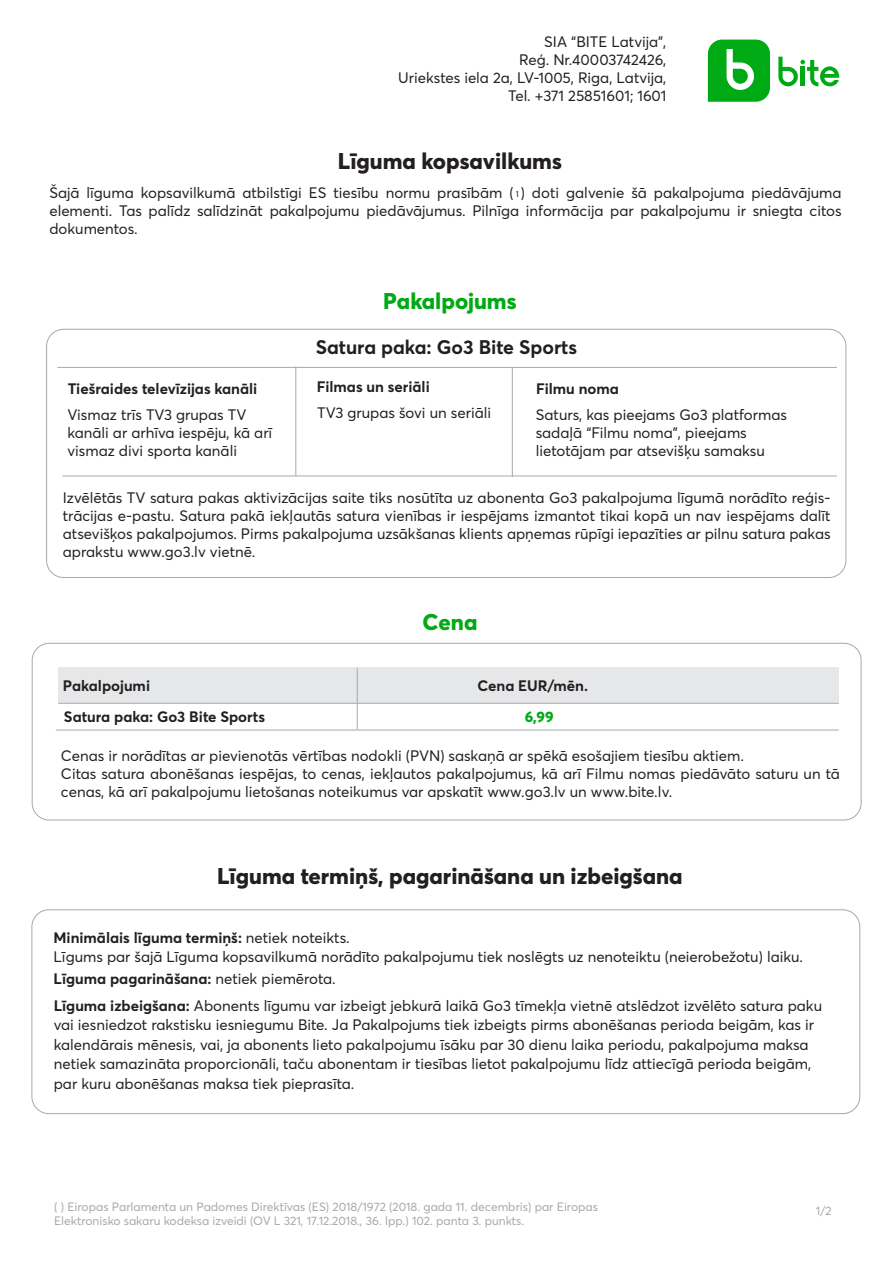
<style>
.page{position:relative;width:893px;height:1263px;background:#fff}
.page>*{position:absolute;margin:0;border:0;box-sizing:border-box;transform-origin:0 0}
.t1{font:800 22.5px "Averta CY";color:#231f20}
.t2{font:800 22.5px "Averta CY";color:#00aa14}
.t3{font:700 19.5px "Averta CY";color:#231f20}
.t4{font:15px/18px "Averta CY";color:#231f20}
.t5{font:700 15px "Averta CY";color:#231f20}
.t6{font:800 15px "Averta CY";color:#00aa14}
.t7{font:12px/14.4px "Averta CY";color:#a6a8ab}
.t8{font:9px "Myriad Pro";color:#231f20}
.s1{font-weight:400}
.s2{font-weight:700}
</style>
<div class="page">
<div style="left:46px;top:329px;width:800px;height:249px;border:1px solid #a6a8ab;border-radius:17px"></div>
<hr style="left:57px;top:367px;width:780px;height:1px;background:#a6a8ab">
<hr style="left:295px;top:366px;width:1px;height:109px;background:#a6a8ab">
<hr style="left:512px;top:368px;width:1px;height:109px;background:#a6a8ab">
<hr style="left:62px;top:476px;width:775px;height:1px;background:#a6a8ab">
<div style="left:32px;top:643px;width:829px;height:177px;border:1px solid #a6a8ab;border-radius:17px"></div>
<div style="left:58px;top:667px;width:781px;height:35px;background:#e6e7e8"></div>
<hr style="left:58px;top:703px;width:326px;height:1px;background:#a6a8ab">
<hr style="left:384px;top:703px;width:455px;height:1px;background:#a6a8ab">
<hr style="left:357px;top:668px;width:1px;height:61px;background:#a6a8ab">
<hr style="left:56px;top:730px;width:783px;height:1px;background:#a6a8ab">
<div style="left:32px;top:909px;width:828px;height:205px;border:1px solid #a6a8ab;border-radius:17px"></div>
<svg style="left:778px;top:57px;width:61px;height:29px"></svg>
<hr style="left:801px;top:67px;width:4px;height:19px;background:#00aa14">
<svg style="left:708px;top:40px;width:62px;height:62px;background:#2cb83c"></svg>
<p class="t4" style="left:398px;top:32px;width:270px;text-align:right">SIA “BITE Latvija”,<br>Reģ. Nr.40003742426,<br>Uriekstes iela 2a, LV-1005, Riga, Latvija,<br>Tel. +371 25851601; 1601</p>
<h1 class="t1" style="left:338px;top:145px;width:226px">Līguma kopsavilkums</h1>
<p class="t4" style="left:49px;top:183px;width:794px;text-align:justify">Šajā līguma kopsavilkumā atbilstīgi ES tiesību normu prasībām ( ) doti galvenie šā pakalpojuma piedāvājuma elementi. Tas palīdz salīdzināt pakalpojumu piedāvājumus. Pilnīga informācija par pakalpojumu ir sniegta citos dokumentos.</p>
<p class="t8" style="left:515px;top:188px;width:6px">1</p>
<h1 class="t2" style="left:383px;top:285px;width:135px">Pakalpojums</h1>
<h2 class="t3" style="left:316px;top:334px;width:263px">Satura paka: Go3 Bite Sports</h2>
<p class="t5" style="left:68px;top:378px;width:191px">Tiešraides televīzijas kanāli</p>
<p class="t5" style="left:317px;top:376px;width:114px">Filmas un seriāli</p>
<p class="t5" style="left:536px;top:378px;width:84px">Filmu noma</p>
<p class="t4" style="left:67px;top:405px;width:206px">Vismaz trīs TV3 grupas TV kanāli ar arhīva iespēju, kā arī vismaz divi sporta kanāli</p>
<p class="t4" style="left:317px;top:403px;width:175px">TV3 grupas šovi un seriāli</p>
<p class="t4" style="left:536px;top:405px;width:253px">Saturs, kas pieejams Go3 platformas sadaļā “Filmu noma”, pieejams lietotājam par atsevišķu samaksu</p>
<p class="t4" style="left:63px;top:488px;width:769px;text-align:justify">Izvēlētās TV satura pakas aktivizācijas saite tiks nosūtīta uz abonenta Go3 pakalpojuma līgumā norādīto reģis&shy;trācijas e-pastu. Satura pakā iekļautās satura vienības ir iespējams izmantot tikai kopā un nav iespējams dalīt atsevišķos pakalpojumos. Pirms pakalpojuma uzsākšanas klients apņemas rūpīgi iepazīties ar pilnu satura pakas aprakstu www.go3.lv vietnē.</p>
<h1 class="t2" style="left:422px;top:606px;width:56px">Cena</h1>
<p class="t5" style="left:63px;top:675px;width:89px">Pakalpojumi</p>
<p class="t5" style="left:477px;top:675px;width:112px">Cena EUR/mēn.</p>
<p class="t5" style="left:64px;top:706px;width:203px">Satura paka: Go3 Bite Sports</p>
<p class="t6" style="left:525px;top:706px;width:30px">6,99</p>
<p class="t4" style="left:61px;top:746px;width:780px">Cenas ir norādītas ar pievienotās vērtības nodokli (PVN) saskaņā ar spēkā esošajiem tiesību aktiem.<br>Citas satura abonēšanas iespējas, to cenas, iekļautos pakalpojumus, kā arī Filmu nomas piedāvāto saturu un tā cenas, kā arī pakalpojumu lietošanas noteikumus var apskatīt www.go3.lv un www.bite.lv.</p>
<h1 class="t1" style="left:217px;top:860px;width:467px">Līguma termiņš, pagarināšana un izbeigšana</h1>
<p class="t5" style="left:54px;top:927px;width:298px">Minimālais līguma termiņš: <span class="s1">netiek noteikts.</span></p>
<p class="t5" style="left:54px;top:968px;width:284px">Līguma pagarināšana: <span class="s1">netiek piemērota.</span></p>
<p class="t4" style="left:54px;top:947px;width:751px">Līgums par šajā Līguma kopsavilkumā norādīto pakalpojumu tiek noslēgts uz nenoteiktu (neierobežotu) laiku.</p>
<p class="t4" style="left:54px;top:995px;width:770px;line-height:19.5px"><span class="s2">Līguma izbeigšana:</span> Abonents līgumu var izbeigt jebkurā laikā Go3 tīmekļa vietnē atslēdzot izvēlēto satura paku vai iesniedzot rakstisku iesniegumu Bite. Ja Pakalpojums tiek izbeigts pirms abonēšanas perioda beigām, kas ir kalendārais mēnesis, vai, ja abonents lieto pakalpojumu īsāku par 30 dienu laika periodu, pakalpojuma maksa netiek samazināta proporcionāli, taču abonentam ir tiesības lietot pakalpojumu līdz attiecīgā perioda beigām, par kuru abonēšanas maksa tiek pieprasīta.</p>
<p class="t7" style="left:54px;top:1199px;width:545px">( ) Eiropas Parlamenta un Padomes Direktīvas (ES) 2018/1972 (2018. gada 11. decembris) par Eiropas<br>Elektronisko sakaru kodeksa izveidi (OV L 321, 17.12.2018., 36. lpp.) 102. panta 3. punkts.</p>
<p class="t7" style="left:816px;top:1203px;width:17px">1/2</p>
</div>
